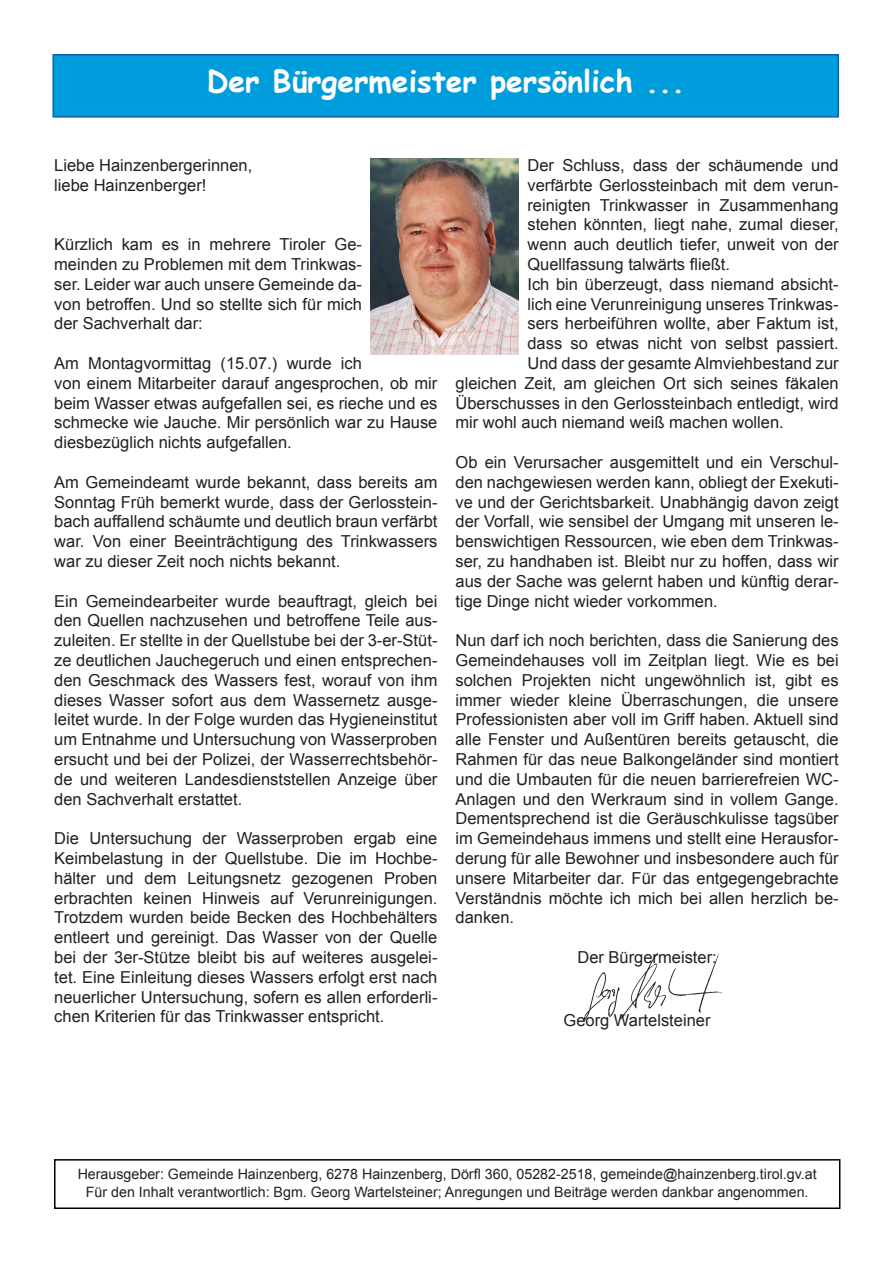
<style>
.page{position:relative;width:893px;height:1263px;background:#fff}
.page>*{position:absolute;margin:0;border:0;box-sizing:border-box;transform-origin:0 0}
.t1{font:700 30px "Comic Sans MS";color:#fffefd}
.t2{font:16.5px/19.8px "Arial";color:#231f20;text-align:justify}
.t3{font:14.25px "Arial";color:#231f20}
</style>
<div class="page">
<div style="left:54px;top:1159px;width:786px;height:50px;border:2px solid #000"></div>
<div style="left:53px;top:55px;width:785px;height:62px;background:#009ddc"></div>
<div style="left:52px;top:54px;width:787px;height:64px;border:2px solid #105faa"></div>
<img style="left:583px;top:954px;width:138px;height:67px">
<img style="left:370px;top:159px;width:149px;height:196px">
<p class="t1" style="left:207px;top:59px;width:480px">Der Bürgermeister persönlich ...</p>
<p class="t2" style="left:54px;top:155px;width:200px">Liebe Hainzenbergerinnen,</p>
<p class="t2" style="left:54px;top:175px;width:154px">liebe Hainzenberger!</p>
<p class="t2" style="left:54px;top:235px;width:309px">Kürzlich kam es in mehrere Tiroler Ge&shy;meinden zu Problemen mit dem Trinkwas&shy;ser. Leider war auch unsere Gemeinde da&shy;von betroffen. Und so stellte sich für mich der Sachverhalt dar:</p>
<p class="t2" style="left:54px;top:353px;width:385px;text-align:left">Am Montagvormittag (15.07.) wurde ich<br>von einem Mitarbeiter darauf angesprochen, ob mir beim Wasser etwas aufgefallen sei, es rieche und es schmecke wie Jauche. Mir persönlich war zu Hause diesbezüglich nichts aufgefallen.</p>
<p class="t2" style="left:54px;top:472px;width:385px">Am Gemeindeamt wurde bekannt, dass bereits am Sonntag Früh bemerkt wurde, dass der Gerlosstein&shy;bach auffallend schäumte und deutlich braun verfärbt war. Von einer Beeinträchtigung des Trinkwassers war zu dieser Zeit noch nichts bekannt.</p>
<p class="t2" style="left:54px;top:591px;width:385px">Ein Gemeindearbeiter wurde beauftragt, gleich bei den Quellen nachzusehen und betroffene Teile aus&shy;zuleiten. Er stellte in der Quellstube bei der 3-er-Stüt&shy;ze deutlichen Jauchegeruch und einen entsprechen&shy;den Geschmack des Wassers fest, worauf von ihm dieses Wasser sofort aus dem Wassernetz ausge&shy;leitet wurde. In der Folge wurden das Hygieneinstitut um Entnahme und Untersuchung von Wasserproben ersucht und bei der Polizei, der Wasserrechtsbehör&shy;de und weiteren Landesdienststellen Anzeige über den Sachverhalt erstattet.</p>
<p class="t2" style="left:54px;top:829px;width:385px">Die Untersuchung der Wasserproben ergab eine Keimbelastung in der Quellstube. Die im Hochbe&shy;hälter und dem Leitungsnetz gezogenen Proben erbrachten keinen Hinweis auf Verunreinigungen.<br>Trotzdem wurden beide Becken des Hochbehälters entleert und gereinigt. Das Wasser von der Quelle bei der 3er-Stütze bleibt bis auf weiteres ausgelei&shy;tet. Eine Einleitung dieses Wassers erfolgt erst nach neuerlicher Untersuchung, sofern es allen erforderli&shy;chen Kriterien für das Trinkwasser entspricht.</p>
<p class="t2" style="left:527px;top:155px;width:313px">Der Schluss, dass der schäumende und verfärbte Gerlossteinbach mit dem verun&shy;reinigten Trinkwasser in Zusammenhang stehen könnten, liegt nahe, zumal dieser, wenn auch deutlich tiefer, unweit von der Quellfassung talwärts fließt.</p>
<p class="t2" style="left:527px;top:274px;width:313px">Ich bin überzeugt, dass niemand absicht-</p>
<p class="t2" style="left:527px;top:294px;width:313px">lich eine Verunreinigung unseres Trinkwas-</p>
<p class="t2" style="left:527px;top:314px;width:313px">sers herbeiführen wollte, aber Faktum ist,</p>
<p class="t2" style="left:527px;top:334px;width:313px">dass so etwas nicht von selbst passiert.</p>
<p class="t2" style="left:527px;top:353px;width:313px">Und dass der gesamte Almviehbestand zur</p>
<p class="t2" style="left:455px;top:373px;width:385px">gleichen Zeit, am gleichen Ort sich seines fäkalen</p>
<p class="t2" style="left:455px;top:393px;width:385px">Überschusses in den Gerlossteinbach entledigt, wird</p>
<p class="t2" style="left:455px;top:413px;width:330px">mir wohl auch niemand weiß machen wollen.</p>
<p class="t2" style="left:455px;top:452px;width:385px">Ob ein Verursacher ausgemittelt und ein Verschul&shy;den nachgewiesen werden kann, obliegt der Exekuti&shy;ve und der Gerichtsbarkeit. Unabhängig davon zeigt der Vorfall, wie sensibel der Umgang mit unseren le&shy;benswichtigen Ressourcen, wie eben dem Trinkwas&shy;ser, zu handhaben ist. Bleibt nur zu hoffen, dass wir aus der Sache was gelernt haben und künftig derar&shy;tige Dinge nicht wieder vorkommen.</p>
<p class="t2" style="left:455px;top:631px;width:385px">Nun darf ich noch berichten, dass die Sanierung des Gemeindehauses voll im Zeitplan liegt. Wie es bei solchen Projekten nicht ungewöhnlich ist, gibt es immer wieder kleine Überraschungen, die unsere Professionisten aber voll im Griff haben. Aktuell sind alle Fenster und Außentüren bereits getauscht, die Rahmen für das neue Balkongeländer sind montiert und die Umbauten für die neuen barrierefreien WC-Anlagen und den Werkraum sind in vollem Gange.<br>Dementsprechend ist die Geräuschkulisse tagsüber im Gemeindehaus immens und stellt eine Herausfor&shy;derung für alle Bewohner und insbesondere auch für unsere Mitarbeiter dar. Für das entgegengebrachte Verständnis möchte ich mich bei allen herzlich be&shy;danken.</p>
<p class="t2" style="left:577px;top:947px;width:141px">Der Bürgermeister:</p>
<p class="t2" style="left:563px;top:1010px;width:149px">Georg Wartelsteiner</p>
<p class="t3" style="left:78px;top:1165px;width:741px">Herausgeber: Gemeinde Hainzenberg, 6278 Hainzenberg, Dörfl 360, 05282-2518, gemeinde@hainzenberg.tirol.gv.at</p>
<p class="t3" style="left:86px;top:1182px;width:724px">Für den Inhalt verantwortlich: Bgm. Georg Wartelsteiner; Anregungen und Beiträge werden dankbar angenommen.</p>
</div>
